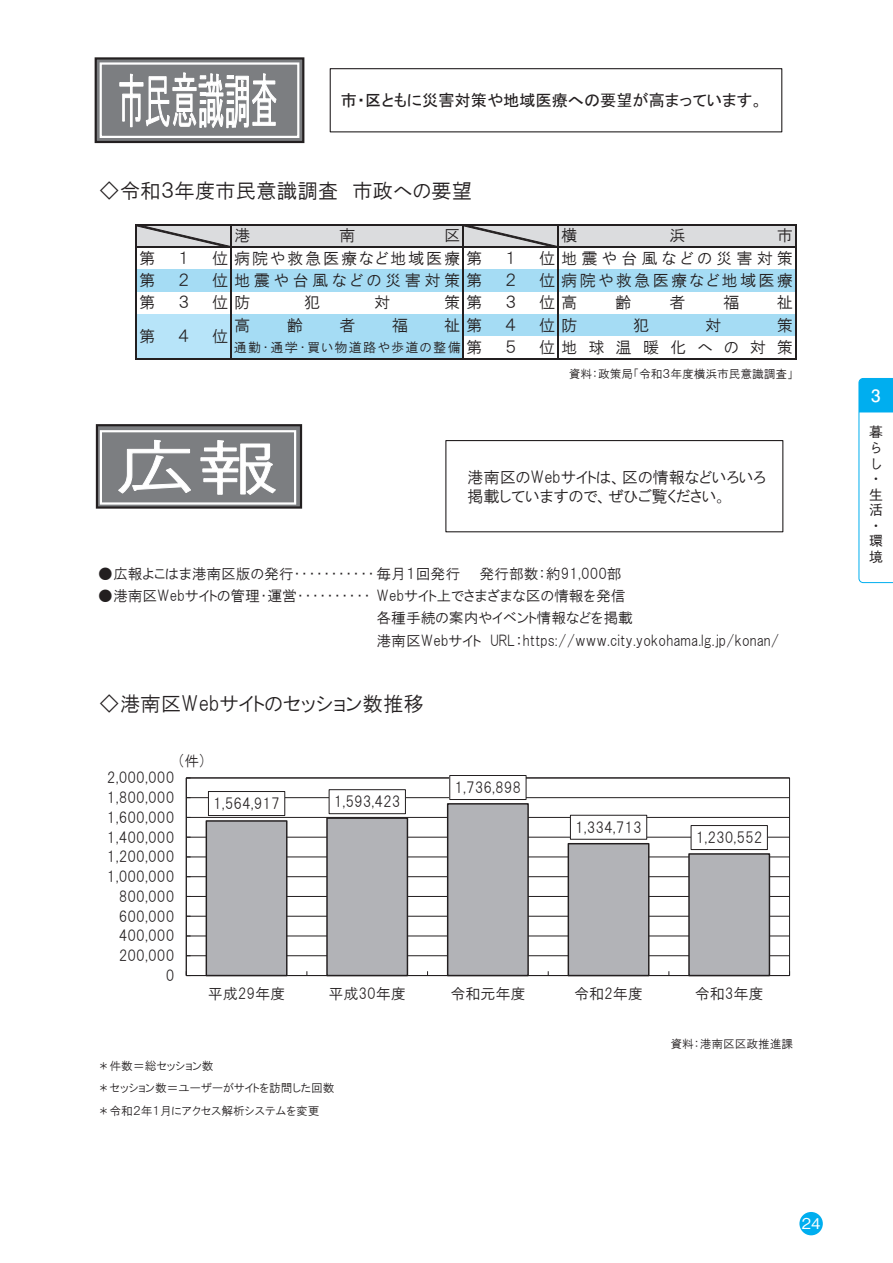
<style>
.page{position:relative;width:893px;height:1263px;background:#fff}
.page>*{position:absolute;margin:0;border:0;box-sizing:border-box;transform-origin:0 0}
.t1{font:20.55px "HGP Gothic M";color:#231f20}
.t2{font:700 16.95px "Futo Go B101 Pro";color:#fff}
.t3{font:16.2px "HGP Gothic M";letter-spacing:.135em;color:#231f20}
.t4{font:16.2px/19px "HGP Gothic M";color:#231f20}
.t5{font:16.2px "MS P Gothic";color:#231f20}
.t6{font:16.2px/22.4px "HGP Gothic M";letter-spacing:.22em;color:#231f20}
.t7{font:16.2px "HGP Gothic M";letter-spacing:.11em;color:#231f20}
.t8{font:16.2px "HGP Gothic M";letter-spacing:.255em;color:#231f20}
.t9{font:16.2px "HGP Gothic M";letter-spacing:.68em;color:#231f20}
.t10{font:15px "HGP Gothic M";color:#231f20}
.t11{font:500 14.85px "Gothic BBB Pro";color:#fff}
.t12{font:14.7px/22.4px "HGP Gothic M";color:#231f20}
.t13{font:500 13.8px/15.6px "Gothic BBB Pro";color:#231f20}
.t14{font:13.2px "HGP Gothic M";letter-spacing:.095em;color:#231f20}
.t15{font:11.7px/22.4px "HGP Gothic M";color:#231f20}
</style>
<div class="page">
<div style="left:136px;top:225px;width:660px;height:23px;background:#dbdcde"></div>
<div style="left:136px;top:270px;width:660px;height:22px;background:#a5dcf4"></div>
<div style="left:136px;top:314px;width:95px;height:23px;background:#b7e4f9"></div>
<div style="left:231px;top:314px;width:565px;height:23px;background:#a5dcf4"></div>
<div style="left:136px;top:337px;width:95px;height:22px;background:#b7e4f9"></div>
<div style="left:231px;top:337px;width:232px;height:22px;background:#a5dcf4"></div>
<hr style="left:135px;top:224px;width:2px;height:136px;background:#231f20">
<hr style="left:230px;top:226px;width:2px;height:134px;background:#231f20">
<hr style="left:462px;top:226px;width:2px;height:134px;background:#231f20">
<hr style="left:557px;top:226px;width:2px;height:134px;background:#231f20">
<hr style="left:795px;top:226px;width:1px;height:134px;background:#231f20">
<hr style="left:137px;top:224px;width:659px;height:2px;background:#231f20">
<hr style="left:137px;top:247px;width:659px;height:1px;background:#231f20">
<hr style="left:137px;top:358px;width:659px;height:2px;background:#231f20">
<svg style="left:137px;top:226px;width:93px;height:21px"></svg>
<svg style="left:464px;top:226px;width:93px;height:21px"></svg>
<hr style="left:186px;top:955px;width:603px;height:1px;background:#231f20">
<hr style="left:186px;top:936px;width:603px;height:1px;background:#231f20">
<hr style="left:186px;top:916px;width:603px;height:1px;background:#231f20">
<hr style="left:186px;top:896px;width:603px;height:1px;background:#231f20">
<hr style="left:186px;top:876px;width:603px;height:1px;background:#231f20">
<hr style="left:186px;top:857px;width:603px;height:1px;background:#231f20">
<hr style="left:186px;top:837px;width:603px;height:1px;background:#231f20">
<hr style="left:186px;top:817px;width:603px;height:1px;background:#231f20">
<hr style="left:186px;top:797px;width:603px;height:1px;background:#231f20">
<svg style="left:205px;top:802px;width:566px;height:173px"></svg>
<hr style="left:186px;top:778px;width:1px;height:197px;background:#231f20">
<hr style="left:186px;top:975px;width:603px;height:1px;background:#231f20">
<div style="left:208px;top:791px;width:77px;height:24px;background:#fff"></div>
<div style="left:208px;top:791px;width:77px;height:25px;border:1px solid #231f20"></div>
<div style="left:329px;top:790px;width:76px;height:24px;background:#fff"></div>
<div style="left:329px;top:789px;width:77px;height:25px;border:1px solid #231f20"></div>
<div style="left:450px;top:775px;width:76px;height:24px;background:#fff"></div>
<div style="left:450px;top:775px;width:76px;height:25px;border:1px solid #231f20"></div>
<div style="left:570px;top:815px;width:77px;height:24px;background:#fff"></div>
<div style="left:570px;top:815px;width:77px;height:24px;border:1px solid #231f20"></div>
<div style="left:691px;top:825px;width:76px;height:24px;background:#fff"></div>
<div style="left:691px;top:825px;width:77px;height:25px;border:1px solid #231f20"></div>
<div style="left:97px;top:425px;width:204px;height:82px;background:#7c7e81"></div>
<div style="left:96px;top:424px;width:206px;height:85px;border:2px solid #231f20"></div>
<div style="left:100px;top:430px;width:196px;height:75px;border:2px solid #fff"></div>
<svg style="left:118px;top:440px;width:158px;height:55px"></svg>
<div style="left:445px;top:440px;width:338px;height:92px;border:1px solid #231f20"></div>
<div style="left:96px;top:58px;width:207px;height:84px;background:#7c7e81"></div>
<div style="left:95px;top:57px;width:209px;height:86px;border:2px solid #231f20"></div>
<div style="left:100px;top:62px;width:199px;height:76px;border:2px solid #fff"></div>
<svg style="left:119px;top:72px;width:157px;height:57px"></svg>
<div style="left:330px;top:68px;width:452px;height:64px;border:1px solid #231f20"></div>
<svg style="left:859px;top:378px;width:34px;height:205px"></svg>
<div style="left:799px;top:1212px;width:24px;height:23px;background:#00aeef;border-radius:50%"></div>
<p class="t5" style="left:341px;top:92px;width:424px">市・区ともに災害対策や地域医療への要望が高まっています。</p>
<h1 class="t1" style="left:99px;top:180px;width:375px">◇令和３年度市民意識調査　市政への要望</h1>
<p class="t3" style="left:234px;top:227px;width:18px">港</p>
<p class="t3" style="left:339px;top:227px;width:18px">南</p>
<p class="t3" style="left:444px;top:227px;width:18px">区</p>
<p class="t3" style="left:561px;top:227px;width:18px">横</p>
<p class="t3" style="left:669px;top:227px;width:18px">浜</p>
<p class="t3" style="left:777px;top:227px;width:18px">市</p>
<p class="t3" style="left:139px;top:250px;width:18px">第</p>
<p class="t3" style="left:179px;top:250px;width:12px">１</p>
<p class="t3" style="left:139px;top:272px;width:18px">第</p>
<p class="t3" style="left:178px;top:272px;width:12px">２</p>
<p class="t3" style="left:139px;top:294px;width:18px">第</p>
<p class="t3" style="left:179px;top:294px;width:12px">３</p>
<p class="t7" style="left:212px;top:250px;width:272px">位病院や救急医療など地域医療第</p>
<p class="t3" style="left:506px;top:250px;width:12px">１</p>
<p class="t8" style="left:539px;top:250px;width:255px">位地震や台風などの災害対策</p>
<p class="t3" style="left:506px;top:272px;width:12px">２</p>
<p class="t3" style="left:539px;top:272px;width:255px">位病院や救急医療など地域医療</p>
<p class="t6" style="left:212px;top:269px;width:272px">位地震や台風などの災害対策第位防</p>
<p class="t3" style="left:506px;top:294px;width:12px">３</p>
<p class="t3" style="left:539px;top:294px;width:40px">位高</p>
<p class="t3" style="left:304px;top:294px;width:18px">犯</p>
<p class="t3" style="left:374px;top:294px;width:18px">対</p>
<p class="t3" style="left:444px;top:294px;width:40px">策第</p>
<p class="t3" style="left:615px;top:294px;width:18px">齢</p>
<p class="t3" style="left:669px;top:294px;width:18px">者</p>
<p class="t3" style="left:723px;top:294px;width:18px">福</p>
<p class="t3" style="left:777px;top:294px;width:18px">祉</p>
<p class="t3" style="left:234px;top:317px;width:18px">高</p>
<p class="t3" style="left:287px;top:317px;width:18px">齢</p>
<p class="t3" style="left:339px;top:317px;width:18px">者</p>
<p class="t3" style="left:392px;top:317px;width:18px">福</p>
<p class="t14" style="left:234px;top:340px;width:229px">通勤・通学・買い物道路や歩道の整備</p>
<p class="t3" style="left:444px;top:317px;width:40px">祉第</p>
<p class="t3" style="left:506px;top:317px;width:12px">４</p>
<p class="t3" style="left:539px;top:317px;width:40px">位防</p>
<p class="t3" style="left:466px;top:339px;width:18px">第</p>
<p class="t3" style="left:506px;top:339px;width:12px">５</p>
<p class="t9" style="left:539px;top:339px;width:255px">位地球温暖化への対策</p>
<p class="t3" style="left:633px;top:317px;width:18px">犯</p>
<p class="t3" style="left:705px;top:317px;width:18px">対</p>
<p class="t3" style="left:777px;top:317px;width:18px">策</p>
<p class="t3" style="left:139px;top:328px;width:18px">第</p>
<p class="t3" style="left:179px;top:328px;width:12px">４</p>
<p class="t3" style="left:212px;top:328px;width:18px">位</p>
<p class="t15" style="left:569px;top:362px;width:226px">資料：政策局「令和３年度横浜市民意識調査」</p>
<p class="t4" style="left:467px;top:467px;width:300px">港南区のWebサイトは、区の情報などいろいろ掲載していますので、ぜひご覧ください。</p>
<p class="t12" style="left:98px;top:562px;width:525px">●広報よこはま港南区版の発行・・・・・・・・・・・毎月１回発行　　発行部数：約91,000部</p>
<p class="t12" style="left:377px;top:585px;width:404px;text-indent:-278px">●港南区Webサイトの管理・運営・・・・・・・・・・ Webサイト上でさまざまな区の情報を発信<br>各種手続の案内やイベント情報などを掲載<br>港南区Webサイト　URL：https://www.city.yokohama.lg.jp/konan/</p>
<h1 class="t1" style="left:99px;top:693px;width:326px">◇港南区Webサイトのセッション数推移</h1>
<p class="t12" style="left:179px;top:750px;width:26px">(件)</p>
<p class="t10" style="left:107px;top:770px;width:69px">2,000,000</p>
<p class="t10" style="left:107px;top:790px;width:69px">1,800,000</p>
<p class="t10" style="left:107px;top:810px;width:69px">1,600,000</p>
<p class="t10" style="left:107px;top:829px;width:69px">1,400,000</p>
<p class="t10" style="left:107px;top:849px;width:69px">1,200,000</p>
<p class="t10" style="left:107px;top:869px;width:69px">1,000,000</p>
<p class="t10" style="left:119px;top:889px;width:57px">800,000</p>
<p class="t10" style="left:119px;top:909px;width:57px">600,000</p>
<p class="t10" style="left:119px;top:928px;width:57px">400,000</p>
<p class="t10" style="left:119px;top:948px;width:57px">200,000</p>
<p class="t10" style="left:166px;top:968px;width:10px">0</p>
<p class="t10" style="left:213px;top:796px;width:68px">1,564,917</p>
<p class="t10" style="left:334px;top:794px;width:68px">1,593,423</p>
<p class="t10" style="left:455px;top:780px;width:68px">1,736,898</p>
<p class="t10" style="left:575px;top:820px;width:68px">1,334,713</p>
<p class="t10" style="left:696px;top:830px;width:68px">1,230,552</p>
<p class="t10" style="left:208px;top:986px;width:79px">平成29年度</p>
<p class="t10" style="left:329px;top:986px;width:79px">平成30年度</p>
<p class="t10" style="left:450px;top:986px;width:76px">令和元年度</p>
<p class="t10" style="left:574px;top:986px;width:70px">令和2年度</p>
<p class="t10" style="left:695px;top:986px;width:70px">令和3年度</p>
<p class="t15" style="left:98px;top:1054px;width:238px">＊件数＝総セッション数<br>＊セッション数＝ユーザーがサイトを訪問した回数＊令和２年１月にアクセス解析システムを変更</p>
<p class="t15" style="left:670px;top:1032px;width:124px">資料：港南区区政推進課</p>
<p class="t11" style="left:802px;top:1212px;width:20px">24</p>
<p class="t2" style="left:871px;top:382px;width:11px">3</p>
<p class="t13" style="left:869px;top:423px;width:15px">暮らし・生活・環境</p>
</div>
